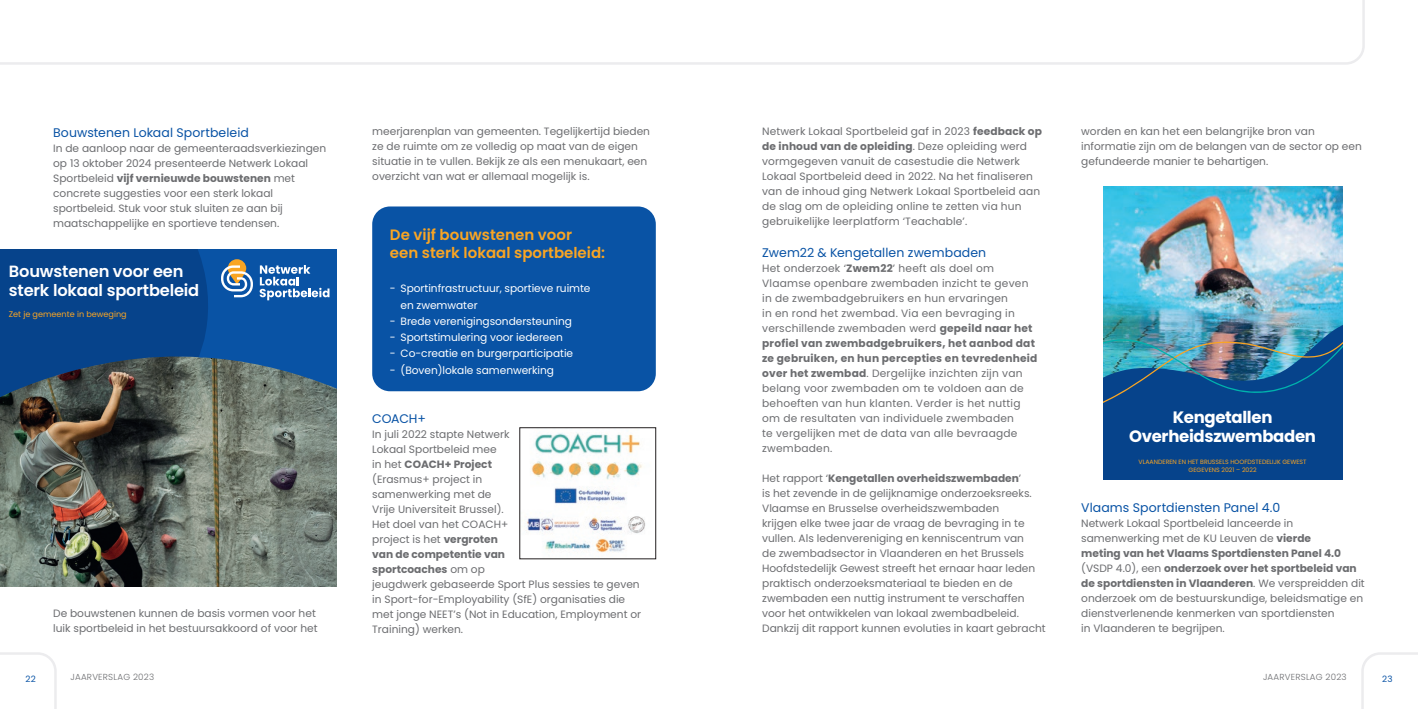
<style>
.page{position:relative;width:1418px;height:709px;background:#fff}
.page>*{position:absolute;margin:0;border:0;box-sizing:border-box;transform-origin:0 0}
.t1{font:700 16.5px/18.5px "Poppins";letter-spacing:-.02em;color:#fff;text-align:center}
.t2{font:600 16.25px/18.8px "Poppins";letter-spacing:-.01em;color:#fff}
.t3{font:600 15px/18px "Poppins";color:#f9a523}
.t4{font:12.5px "Poppins";letter-spacing:.005em;color:#0953a5}
.t5{font:10.62px/15px "Poppins";color:#6c6d70}
.t6{font:10.62px/15px "Poppins";letter-spacing:.02em;color:#6c6d70}
.t7{font:10.62px/16.2px "Poppins";letter-spacing:-.005em;color:#fff}
.t8{font:300 8.75px "Poppins";letter-spacing:.025em;color:#6c6d70}
.t9{font:8.75px "Poppins";color:#0953a5}
.t10{font:8.12px "Poppins";color:#f9a523}
.t11{font:6.12px/7.4px "Poppins";color:#f9a523;text-align:center}
.s1{font-weight:700}
</style>
<div class="page">
<svg style="left:0;top:652px;width:57px;height:57px"></svg>
<svg style="left:1361px;top:652px;width:56px;height:57px"></svg>
<img style="left:0;top:404px;width:337px;height:182px">
<svg style="left:0;top:250px;width:337px;height:154px;background:#215389"></svg>
<svg style="left:0;top:0;width:1365px;height:65px"></svg>
<img style="left:526px;top:432px;width:119px;height:121px">
<div style="left:519px;top:427px;width:137px;height:132px;border:1px solid #231f20"></div>
<img style="left:1103px;top:187px;width:239px;height:135px">
<img style="left:1103px;top:322px;width:239px;height:157px">
<div style="left:372px;top:206px;width:284px;height:185px;background:#0953a5;border-radius:18px"></div>
<p class="t4" style="left:53px;top:126px;width:197px">Bouwstenen Lokaal Sportbeleid</p>
<p class="t5" style="left:53px;top:141px;width:275px">In de aanloop naar de gemeenteraadsverkiezingen op 13 oktober 2024 presenteerde Netwerk Lokaal Sportbeleid <span class="s1">vijf vernieuwde bouwstenen</span> met concrete suggesties voor een sterk lokaal sportbeleid. Stuk voor stuk sluiten ze aan bij maatschappelijke en sportieve tendensen.</p>
<h2 class="t2" style="left:9px;top:262px;width:192px">Bouwstenen voor een sterk lokaal sportbeleid</h2>
<p class="t10" style="left:9px;top:310px;width:119px">Zet je gemeente in beweging</p>
<p class="t5" style="left:53px;top:606px;width:266px">De bouwstenen kunnen de basis vormen voor het luik sportbeleid in het bestuursakkoord of voor het</p>
<p class="t5" style="left:372px;top:124px;width:279px">meerjarenplan van gemeenten. Tegelijkertijd bieden ze de ruimte om ze volledig op maat van de eigen situatie in te vullen. Bekijk ze als een menukaart, een overzicht van wat er allemaal mogelijk is.</p>
<h3 class="t3" style="left:390px;top:226px;width:217px">De vijf bouwstenen voor<br>een sterk lokaal sportbeleid:</h3>
<p class="t7" style="left:400px;top:280px;width:191px;text-indent:-11px">- Sportinfrastructuur, sportieve ruimte en zwemwater</p>
<p class="t7" style="left:390px;top:313px;width:184px">- Brede verenigingsondersteuning</p>
<p class="t7" style="left:390px;top:329px;width:174px">- Sportstimulering voor iedereen</p>
<p class="t7" style="left:390px;top:345px;width:185px">- Co-creatie en burgerparticipatie</p>
<p class="t7" style="left:390px;top:362px;width:166px">- (Boven)lokale samenwerking</p>
<p class="t4" style="left:372px;top:411px;width:55px">COACH+</p>
<p class="t5" style="left:372px;top:427px;width:270px">In juli 2022 stapte Netwerk<br>Lokaal Sportbeleid mee<br>in het <span class="s1">COACH+ Project<br></span>(Erasmus+ project in<br>samenwerking met de<br>Vrije Universiteit Brussel).<br>Het doel van het COACH+<br>project is het <span class="s1">vergroten<br>van de competentie van<br>sportcoaches</span> om op<br>jeugdwerk gebaseerde Sport Plus sessies te geven in Sport-for-Employability (SfE) organisaties die met jonge NEET’s (Not in Education, Employment or<br>Training) werken.</p>
<p class="t5" style="left:762px;top:124px;width:281px">Netwerk Lokaal Sportbeleid gaf in 2023 <span class="s1">feedback op de inhoud van de opleiding</span>. Deze opleiding werd vormgegeven vanuit de casestudie die Netwerk Lokaal Sportbeleid deed in 2022. Na het finaliseren van de inhoud ging Netwerk Lokaal Sportbeleid aan de slag om de opleiding online te zetten via hun gebruikelijke leerplatform ‘Teachable’.</p>
<p class="t4" style="left:762px;top:245px;width:226px">Zwem22 &amp; Kengetallen zwembaden</p>
<p class="t6" style="left:762px;top:260px;width:277px">Het onderzoek ‘<span class="s1">Zwem22</span>’ heeft als doel om Vlaamse openbare zwembaden inzicht te geven in de zwembadgebruikers en hun ervaringen<br>in en rond het zwembad. Via een bevraging in verschillende zwembaden werd <span class="s1">gepeild naar het profiel van zwembadgebruikers, het aanbod dat ze gebruiken, en hun percepties en tevredenheid over het zwembad</span>. Dergelijke inzichten zijn van belang voor zwembaden om te voldoen aan de behoeften van hun klanten. Verder is het nuttig om de resultaten van individuele zwembaden<br>te vergelijken met de data van alle bevraagde zwembaden.</p>
<p class="t5" style="left:762px;top:470px;width:285px">Het rapport ‘<span class="s1">Kengetallen overheidszwembaden</span>’<br>is het zevende in de gelijknamige onderzoeksreeks.<br>Vlaamse en Brusselse overheidszwembaden<br>krijgen elke twee jaar de vraag de bevraging in te vullen. Als ledenvereniging en kenniscentrum van<br>de zwembadsector in Vlaanderen en het Brussels Hoofdstedelijk Gewest streeft het ernaar haar leden praktisch onderzoeksmateriaal te bieden en de zwembaden een nuttig instrument te verschaffen voor het ontwikkelen van lokaal zwembadbeleid.<br>Dankzij dit rapport kunnen evoluties in kaart gebracht</p>
<p class="t5" style="left:1081px;top:124px;width:282px">worden en kan het een belangrijke bron van informatie zijn om de belangen van de sector op een gefundeerde manier te behartigen.</p>
<h1 class="t1" style="left:1129px;top:408px;width:188px">Kengetallen<br>Overheidszwembaden</h1>
<p class="t11" style="left:1138px;top:458px;width:169px">VLAANDEREN EN HET BRUSSELS HOOFDSTEDELIJK GEWEST<br>GEGEVENS 2021 – 2022</p>
<p class="t4" style="left:1081px;top:500px;width:201px">Vlaams Sportdiensten Panel 4.0</p>
<p class="t5" style="left:1081px;top:515px;width:285px">Netwerk Lokaal Sportbeleid lanceerde in samenwerking met de KU Leuven de <span class="s1">vierde<br>meting van het Vlaams Sportdiensten Panel 4.0 </span>(VSDP 4.0), een <span class="s1">onderzoek over het sportbeleid van de sportdiensten in Vlaanderen</span>. We verspreidden dit onderzoek om de bestuurskundige, beleidsmatige en dienstverlenende kenmerken van sportdiensten<br>in Vlaanderen te begrijpen.</p>
<p class="t9" style="left:25px;top:673px;width:12px">22</p>
<p class="t8" style="left:71px;top:672px;width:85px">JAARVERSLAG 2023</p>
<p class="t8" style="left:1262px;top:672px;width:85px">JAARVERSLAG 2023</p>
<p class="t9" style="left:1382px;top:673px;width:12px">23</p>
</div>
